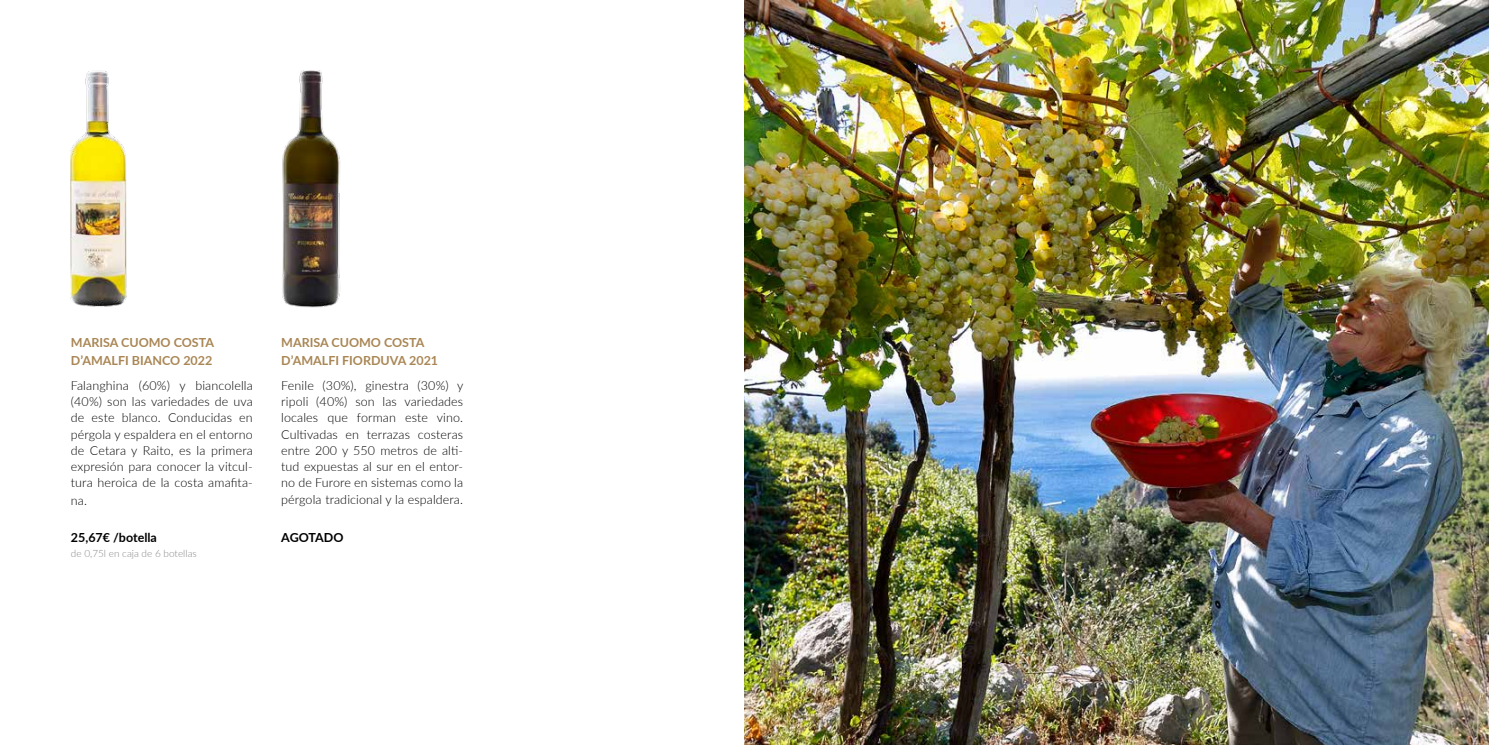
<style>
.page{position:relative;width:1489px;height:745px;background:#fff}
.page>*{position:absolute;margin:0;border:0;box-sizing:border-box;transform-origin:0 0}
.t1{font:300 12.5px/16.2px "Lato";letter-spacing:.01em;color:#000;text-align:justify}
.t2{font:700 12.5px/17.5px "Lato";color:#a98654}
.t3{font:700 12.5px "Lato";color:#000}
.t4{font:300 10px "Lato";color:#878787}
</style>
<div class="page">
<img style="left:71px;top:71px;width:56px;height:236px">
<img style="left:282px;top:71px;width:58px;height:237px">
<img style="left:744px;top:0;width:744px;height:744px">
<p class="t2" style="left:71px;top:333px;width:145px">MARISA CUOMO COSTA<br>D’AMALFI BIANCO 2022</p>
<p class="t2" style="left:281px;top:333px;width:158px">MARISA CUOMO COSTA<br>D’AMALFI FIORDUVA 2021</p>
<p class="t1" style="left:71px;top:376px;width:183px">Falanghina (60%) y biancolella (40%) son las variedades de uva de este blanco. Conducidas en pérgola y espaldera en el entorno de Cetara y Raito, es la primera expresión para conocer la vitcul&shy;tura heroica de la costa amafita-</p>
<p class="t1" style="left:71px;top:491px;width:18px">na.</p>
<p class="t3" style="left:71px;top:528px;width:87px">25,67€ /botella</p>
<p class="t4" style="left:71px;top:546px;width:127px">de 0,75l en caja de 6 botellas</p>
<p class="t1" style="left:281px;top:376px;width:184px">Fenile (30%), ginestra (30%) y ripoli (40%) son las variedades locales que forman este vino.<br>Cultivadas en terrazas costeras entre 200 y 550 metros de alti&shy;tud expuestas al sur en el entor&shy;no de Furore en sistemas como la pérgola tradicional y la espaldera.</p>
<p class="t3" style="left:281px;top:528px;width:64px">AGOTADO</p>
</div>
